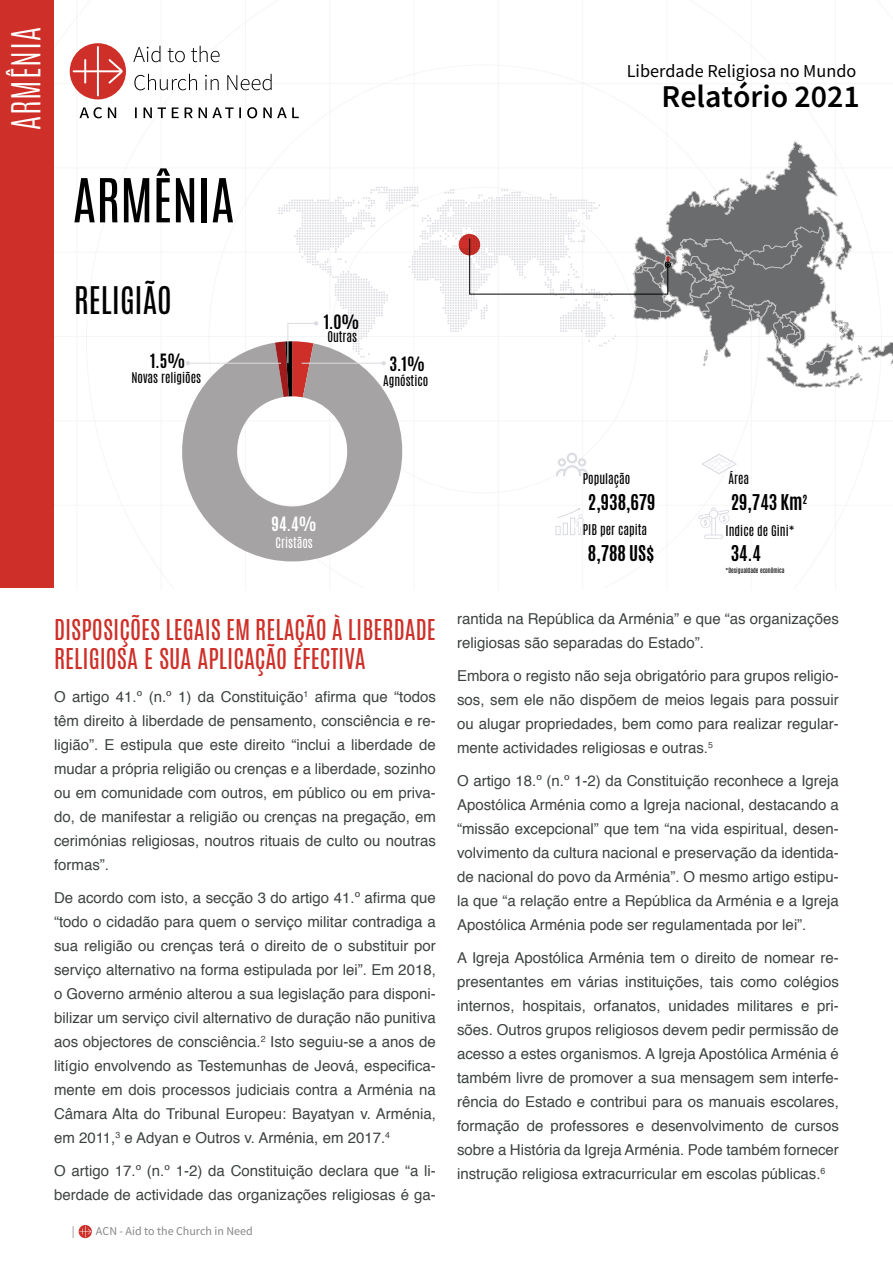
<style>
.page{position:relative;width:893px;height:1263px;background:#fff}
.page>*{position:absolute;margin:0;border:0;box-sizing:border-box;transform-origin:0 0}
.t1{font:51.45px "Antonio";color:#000}
.t2{font:300 33.3px "Antonio";letter-spacing:.025em;color:#fff}
.t3{font:600 31.8px "Source Sans Pro";color:#000}
.t4{font:31.8px "Antonio";color:#000}
.t5{font:24px/28.8px "Antonio";color:#ce3029}
.t6{font:700 18.15px "Antonio";color:#000}
.t7{font:18.15px "Source Sans Pro";color:#000}
.t8{font:700 16.5px "Antonio";color:#000}
.t9{font:700 16.5px "Antonio";color:#fff}
.t10{font:15px/24px "Helvetica";color:#3d4340;text-align:justify}
.t11{font:12.45px "Antonio";color:#000}
.t12{font:12.45px "Antonio";color:#fff}
.t13{font:12px "Source Sans Pro";color:#878787}
.t14{font:6px "Antonio";color:#000}
</style>
<div class="page">
<svg style="left:79px;top:1225px;width:12px;height:12px"></svg>
<hr style="left:77px;top:0;width:1px;height:590px;background:#ededed">
<hr style="left:161px;top:0;width:1px;height:590px;background:#ededed">
<hr style="left:245px;top:0;width:1px;height:590px;background:#ededed">
<hr style="left:329px;top:0;width:1px;height:590px;background:#ededed">
<hr style="left:414px;top:0;width:1px;height:590px;background:#ededed">
<hr style="left:498px;top:0;width:1px;height:590px;background:#ededed">
<hr style="left:582px;top:0;width:1px;height:590px;background:#ededed">
<hr style="left:667px;top:0;width:1px;height:590px;background:#ededed">
<hr style="left:751px;top:0;width:1px;height:590px;background:#ededed">
<hr style="left:835px;top:0;width:1px;height:590px;background:#ededed">
<svg style="left:133px;top:46px;width:166px;height:72px"></svg>
<svg style="left:80px;top:107px;width:36px;height:11px"></svg>
<div style="left:70px;top:43px;width:56px;height:56px;background:#ce3029;border-radius:50%"></div>
<svg style="left:73px;top:46px;width:50px;height:50px"></svg>
<div style="left:0;top:0;width:54px;height:587px;background:#ce3029"></div>
<svg style="left:556px;top:453px;width:32px;height:24px"></svg>
<svg style="left:555px;top:508px;width:29px;height:27px"></svg>
<svg style="left:698px;top:507px;width:31px;height:32px"></svg>
<svg style="left:702px;top:454px;width:35px;height:20px"></svg>
<svg style="left:182px;top:343px;width:221px;height:228px;fill:#a5a3a3"></svg>
<svg style="left:186px;top:361px;width:4px;height:4px"></svg>
<hr style="left:188px;top:363px;width:93px;height:1px;background:#dbdce2">
<svg style="left:275px;top:142px;width:618px;height:255px"></svg>
<hr style="left:302px;top:363px;width:82px;height:1px;background:#dbdce2">
<h2 class="t2" style="left:2px;top:130px;width:104px;rotate:-90deg">ARMÊNIA</h2>
<h1 class="t1" style="left:73px;top:163px;width:163px">ARMÊNIA</h1>
<h3 class="t4" style="left:74px;top:277px;width:99px">RELIGIÃO</h3>
<p class="t8" style="left:150px;top:348px;width:37px">1.5%</p>
<p class="t11" style="left:131px;top:368px;width:71px">Novas religiões</p>
<p class="t8" style="left:324px;top:309px;width:37px">1.0%</p>
<p class="t11" style="left:327px;top:327px;width:31px">Outras</p>
<p class="t8" style="left:390px;top:351px;width:37px">3.1%</p>
<p class="t11" style="left:383px;top:371px;width:47px">Agnóstico</p>
<p class="t7" style="left:627px;top:60px;width:231px">Liberdade Religiosa no Mundo</p>
<h3 class="t3" style="left:662px;top:76px;width:200px">Relatório 2021</h3>
<p class="t9" style="left:272px;top:511px;width:47px">94.4%</p>
<p class="t12" style="left:276px;top:533px;width:39px">Cristãos</p>
<h3 class="t5" style="left:54px;top:615px;width:383px">DISPOSIÇÕES LEGAIS EM RELAÇÃO À LIBERDADE<br>RELIGIOSA E SUA APLICAÇÃO EFECTIVA</h3>
<p class="t10" style="left:54px;top:685px;width:383px">O artigo 41.º (n.º 1) da Constituição<sup>1</sup> afirma que “todos têm direito à liberdade de pensamento, consciência e re&shy;ligião”. E estipula que este direito “inclui a liberdade de mudar a própria religião ou crenças e a liberdade, sozinho ou em comunidade com outros, em público ou em priva&shy;do, de manifestar a religião ou crenças na pregação, em cerimónias religiosas, noutros rituais de culto ou noutras formas”.</p>
<p class="t10" style="left:54px;top:886px;width:383px">De acordo com isto, a secção 3 do artigo 41.º afirma que “todo o cidadão para quem o serviço militar contradiga a sua religião ou crenças terá o direito de o substituir por serviço alternativo na forma estipulada por lei”. Em 2018, o Governo arménio alterou a sua legislação para disponi&shy;bilizar um serviço civil alternativo de duração não punitiva aos objectores de consciência.<sup>2</sup> Isto seguiu-se a anos de litígio envolvendo as Testemunhas de Jeová, especifica&shy;mente em dois processos judiciais contra a Arménia na Câmara Alta do Tribunal Europeu: Bayatyan v. Arménia, em 2011,<sup>3</sup> e Adyan e Outros v. Arménia, em 2017.<sup>4</sup></p>
<p class="t10" style="left:54px;top:1159px;width:383px">O artigo 17.º (n.º 1-2) da Constituição declara que “a li&shy;berdade de actividade das organizações religiosas é ga-</p>
<p class="t13" style="left:72px;top:1223px;width:4px">|</p>
<p class="t13" style="left:96px;top:1223px;width:158px">ACN - Aid to the Church in Need</p>
<p class="t11" style="left:583px;top:470px;width:49px">População</p>
<p class="t6" style="left:588px;top:488px;width:69px">2,938,679</p>
<p class="t11" style="left:583px;top:521px;width:66px">PIB per capita</p>
<p class="t6" style="left:588px;top:539px;width:68px">8,788 US$</p>
<p class="t11" style="left:729px;top:470px;width:22px">Área</p>
<p class="t6" style="left:731px;top:488px;width:78px">29,743 Km<sup>2</sup></p>
<p class="t11" style="left:726px;top:521px;width:71px">Indice de Gini*</p>
<p class="t14" style="left:726px;top:565px;width:61px">*Desigualdade econômica</p>
<p class="t6" style="left:731px;top:540px;width:32px">34.4</p>
<p class="t10" style="left:457px;top:607px;width:383px">rantida na República da Arménia” e que “as organizações religiosas são separadas do Estado”.</p>
<p class="t10" style="left:457px;top:664px;width:383px">Embora o registo não seja obrigatório para grupos religio&shy;sos, sem ele não dispõem de meios legais para possuir ou alugar propriedades, bem como para realizar regular&shy;mente actividades religiosas e outras.<sup>5</sup></p>
<p class="t10" style="left:457px;top:769px;width:383px">O artigo 18.º (n.º 1-2) da Constituição reconhece a Igreja Apostólica Arménia como a Igreja nacional, destacando a “missão excepcional” que tem “na vida espiritual, desen&shy;volvimento da cultura nacional e preservação da identida&shy;de nacional do povo da Arménia”. O mesmo artigo estipu&shy;la que “a relação entre a República da Arménia e a Igreja Apostólica Arménia pode ser regulamentada por lei”.</p>
<p class="t10" style="left:457px;top:946px;width:383px">A Igreja Apostólica Arménia tem o direito de nomear re&shy;presentantes em várias instituições, tais como colégios internos, hospitais, orfanatos, unidades militares e pri&shy;sões. Outros grupos religiosos devem pedir permissão de acesso a estes organismos. A Igreja Apostólica Arménia é também livre de promover a sua mensagem sem interfe&shy;rência do Estado e contribui para os manuais escolares, formação de professores e desenvolvimento de cursos sobre a História da Igreja Arménia. Pode também fornecer instrução religiosa extracurricular em escolas públicas.<sup>6</sup></p>
</div>
